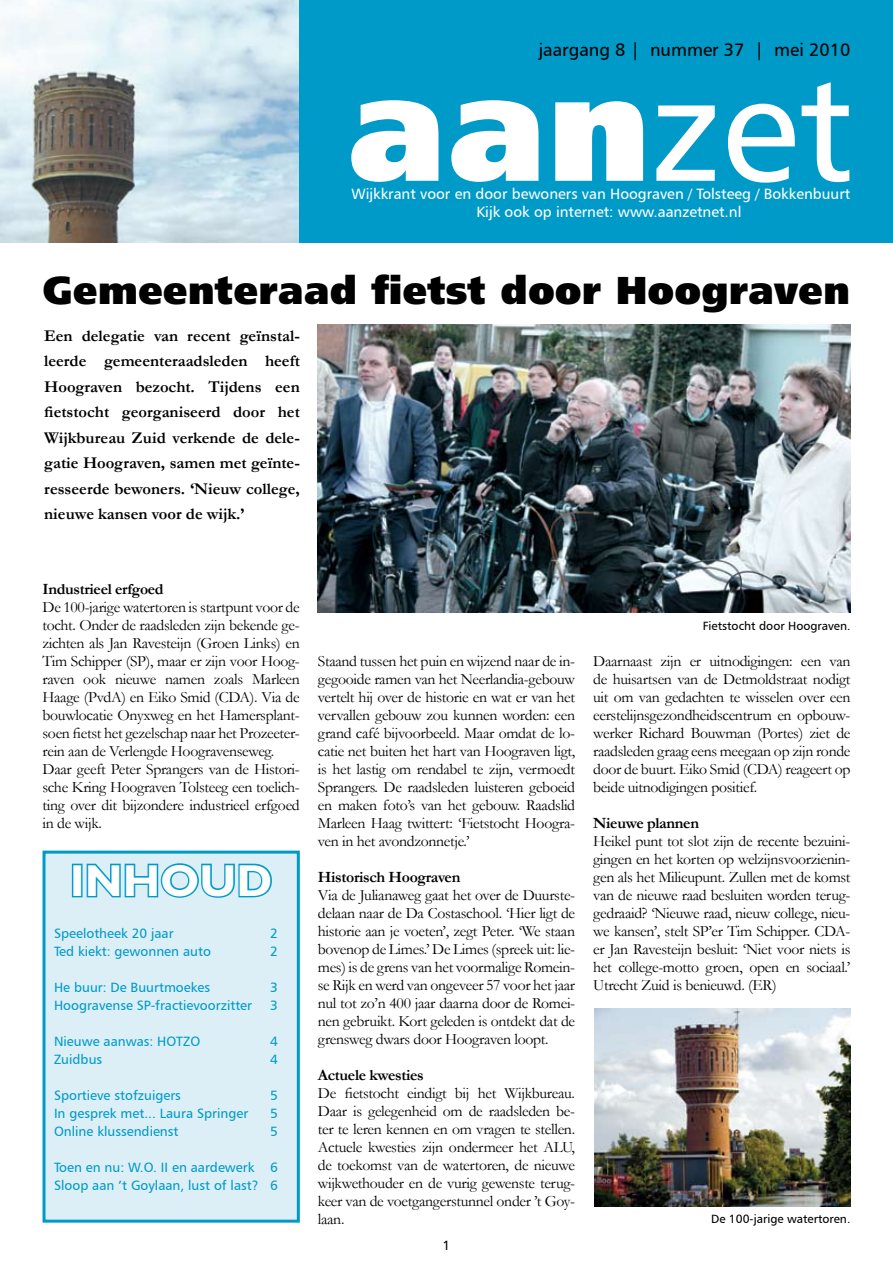
<style>
.page{position:relative;width:893px;height:1263px;background:#fff}
.page>*{position:absolute;margin:0;border:0;box-sizing:border-box;transform-origin:0 0}
.t1{font:150px "Humanist 777 BT Extra Black B";color:#fff}
.t2{font:700 45px "Gill Sans";color:#fff}
.t3{font:39px "Humanist 777 BT Extra Black B";color:#000}
.t4{font:18px "Humanist 777 BT Roman B";color:#000}
.t5{font:700 16.5px/25.5px "Garamond";color:#000;text-align:justify}
.t6{font:15.75px/18px "Garamond";letter-spacing:-.02em;color:#000;text-align:justify}
.t7{font:700 15.75px "Garamond";letter-spacing:-.02em;color:#000}
.t8{font:15px "Humanist 777 BT Roman B";color:#fff}
.t9{font:13.5px/18px "Humanist 777 BT Roman B";color:#009ac8}
.t10{font:13.5px "Humanist 777 BT Roman B";color:#000}
.t11{font:12px "Humanist 777 BT Roman B";color:#000}
.s1{font-family:"Humanist 777 BT Roman B"}
</style>
<div class="page">
<img style="left:317px;top:324px;width:533px;height:288px">
<img style="left:0;top:0;width:300px;height:242px">
<div style="left:300px;top:0;width:593px;height:242px;background:#009ac8"></div>
<div style="left:44px;top:852px;width:254px;height:369px;background:#ddeff6"></div>
<div style="left:72px;top:864px;width:11px;height:33px;border:3px solid #009ac8"></div>
<svg style="left:86px;top:863px;width:186px;height:35px"></svg>
<div style="left:43px;top:850px;width:257px;height:373px;border:3px solid #009ac8"></div>
<img style="left:594px;top:1008px;width:256px;height:198px">
<p class="t4" style="left:539px;top:39px;width:313px">jaargang 8 | nummer 37 | mei 2010</p>
<h1 class="t1" style="left:347px;top:32px;width:508px">aan<span class="s1">zet</span></h1>
<p class="t8" style="left:476px;top:202px;width:267px">Kijk ook op internet: www.aanzetnet.nl</p>
<p class="t8" style="left:351px;top:184px;width:500px">Wijkkrant voor en door bewoners van Hoograven / Tolsteeg / Bokkenbuurt</p>
<h3 class="t3" style="left:43px;top:265px;width:809px">Gemeenteraad fietst door Hoograven</h3>
<p class="t5" style="left:44px;top:323px;width:257px">Een delegatie van recent geïnstal&shy;leerde gemeenteraadsleden heeft Hoograven bezocht. Tijdens een fietstocht georganiseerd door het Wijkbureau Zuid verkende de dele&shy;gatie Hoograven, samen met geïnte&shy;resseerde bewoners. ‘Nieuw college, nieuwe kansen voor de wijk.’</p>
<p class="t7" style="left:43px;top:578px;width:123px">Industrieel erfgoed</p>
<p class="t6" style="left:43px;top:598px;width:259px;text-align:left">De 100-jarige watertoren is startpunt voor de tocht. Onder de raadsleden zijn bekende ge&shy;zichten als Jan Ravesteijn (Groen Links) en Tim Schipper (SP), maar er zijn voor Hoog&shy;raven ook nieuwe namen zoals Marleen Haage (PvdA) en Eiko Smid (CDA). Via de bouwlocatie Onyxweg en het Hamersplant&shy;soen fietst het gezelschap naar het Prozeeter&shy;rein aan de Verlengde Hoogravenseweg.<br>Daar geeft Peter Sprangers van de Histori&shy;sche Kring Hoograven Tolsteeg een toelich&shy;ting over dit bijzondere industrieel erfgoed in de wijk.</p>
<h2 class="t2" style="left:70px;top:854px;width:204px">INHOUD</h2>
<p class="t9" style="left:54px;top:924px;width:121px">Speelotheek 20 jaar</p>
<p class="t9" style="left:270px;top:924px;width:9px">2</p>
<p class="t9" style="left:54px;top:942px;width:158px">Ted kiekt: gewonnen auto</p>
<p class="t9" style="left:270px;top:942px;width:9px">2</p>
<p class="t9" style="left:54px;top:978px;width:158px">He buur: De Buurtmoekes</p>
<p class="t9" style="left:270px;top:978px;width:9px">3</p>
<p class="t9" style="left:54px;top:996px;width:200px">Hoogravense SP-fractievoorzitter</p>
<p class="t9" style="left:270px;top:996px;width:9px">3</p>
<p class="t9" style="left:54px;top:1032px;width:148px">Nieuwe aanwas: HOTZO</p>
<p class="t9" style="left:270px;top:1032px;width:9px">4</p>
<p class="t9" style="left:54px;top:1050px;width:50px">Zuidbus</p>
<p class="t9" style="left:270px;top:1050px;width:9px">4</p>
<p class="t9" style="left:54px;top:1086px;width:128px">Sportieve stofzuigers</p>
<p class="t9" style="left:270px;top:1086px;width:9px">5</p>
<p class="t9" style="left:54px;top:1104px;width:196px">In gesprek met... Laura Springer</p>
<p class="t9" style="left:270px;top:1104px;width:9px">5</p>
<p class="t9" style="left:54px;top:1122px;width:126px">Online klussendienst</p>
<p class="t9" style="left:270px;top:1122px;width:9px">5</p>
<p class="t9" style="left:54px;top:1158px;width:225px">Toen en nu: W.O. II en aardewerk 6<br>Sloop aan ’t Goylaan, lust of last? 6</p>
<p class="t6" style="left:318px;top:652px;width:259px">Staand tussen het puin en wijzend naar de in&shy;gegooide ramen van het Neerlandia-gebouw vertelt hij over de historie en wat er van het vervallen gebouw zou kunnen worden: een grand café bijvoorbeeld. Maar omdat de lo&shy;catie net buiten het hart van Hoograven ligt, is het lastig om rendabel te zijn, vermoedt Sprangers. De raadsleden luisteren geboeid en maken foto’s van het gebouw. Raadslid Marleen Haag twittert: ‘Fietstocht Hoogra&shy;ven in het avondzonnetje.’</p>
<p class="t7" style="left:318px;top:866px;width:144px">Historisch Hoograven</p>
<p class="t6" style="left:318px;top:886px;width:259px">Via de Julianaweg gaat het over de Duurste&shy;delaan naar de Da Costaschool. ‘Hier ligt de historie aan je voeten’, zegt Peter. ‘We staan bovenop de Limes.’ De Limes (spreek uit: lie&shy;mes) is de grens van het voormalige Romein&shy;se Rijk en werd van ongeveer 57 voor het jaar nul tot zo’n 400 jaar daarna door de Romei&shy;nen gebruikt. Kort geleden is ontdekt dat de grensweg dwars door Hoograven loopt.</p>
<p class="t7" style="left:318px;top:1064px;width:108px">Actuele kwesties</p>
<p class="t6" style="left:318px;top:1084px;width:259px">De fietstocht eindigt bij het Wijkbureau.<br>Daar is gelegenheid om de raadsleden be&shy;ter te leren kennen en om vragen te stellen.<br>Actuele kwesties zijn ondermeer het ALU, de toekomst van de watertoren, de nieuwe wijkwethouder en de vurig gewenste terug&shy;keer van de voetgangerstunnel onder ’t Goy&shy;laan.</p>
<p class="t10" style="left:443px;top:1237px;width:9px">1</p>
<p class="t11" style="left:703px;top:618px;width:149px">Fietstocht door Hoograven.</p>
<p class="t6" style="left:593px;top:652px;width:259px">Daarnaast zijn er uitnodigingen: een van de huisartsen van de Detmoldstraat nodigt uit om van gedachten te wisselen over een eerstelijnsgezondheidscentrum en opbouw&shy;werker Richard Bouwman (Portes) ziet de raadsleden graag eens meegaan op zijn ronde door de buurt. Eiko Smid (CDA) reageert op beide uitnodigingen positief.</p>
<p class="t7" style="left:593px;top:812px;width:107px">Nieuwe plannen</p>
<p class="t6" style="left:593px;top:832px;width:259px">Heikel punt tot slot zijn de recente bezuini&shy;gingen en het korten op welzijnsvoorzienin&shy;gen als het Milieupunt. Zullen met de komst van de nieuwe raad besluiten worden terug&shy;gedraaid? ‘Nieuwe raad, nieuw college, nieu&shy;we kansen’, stelt SP’er Tim Schipper. CDA’ er Jan Ravesteijn besluit: ‘Niet voor niets is het college-motto groen, open en sociaal.’ Utrecht Zuid is benieuwd. (ER)</p>
<p class="t11" style="left:711px;top:1211px;width:141px">De 100-jarige watertoren.</p>
</div>
